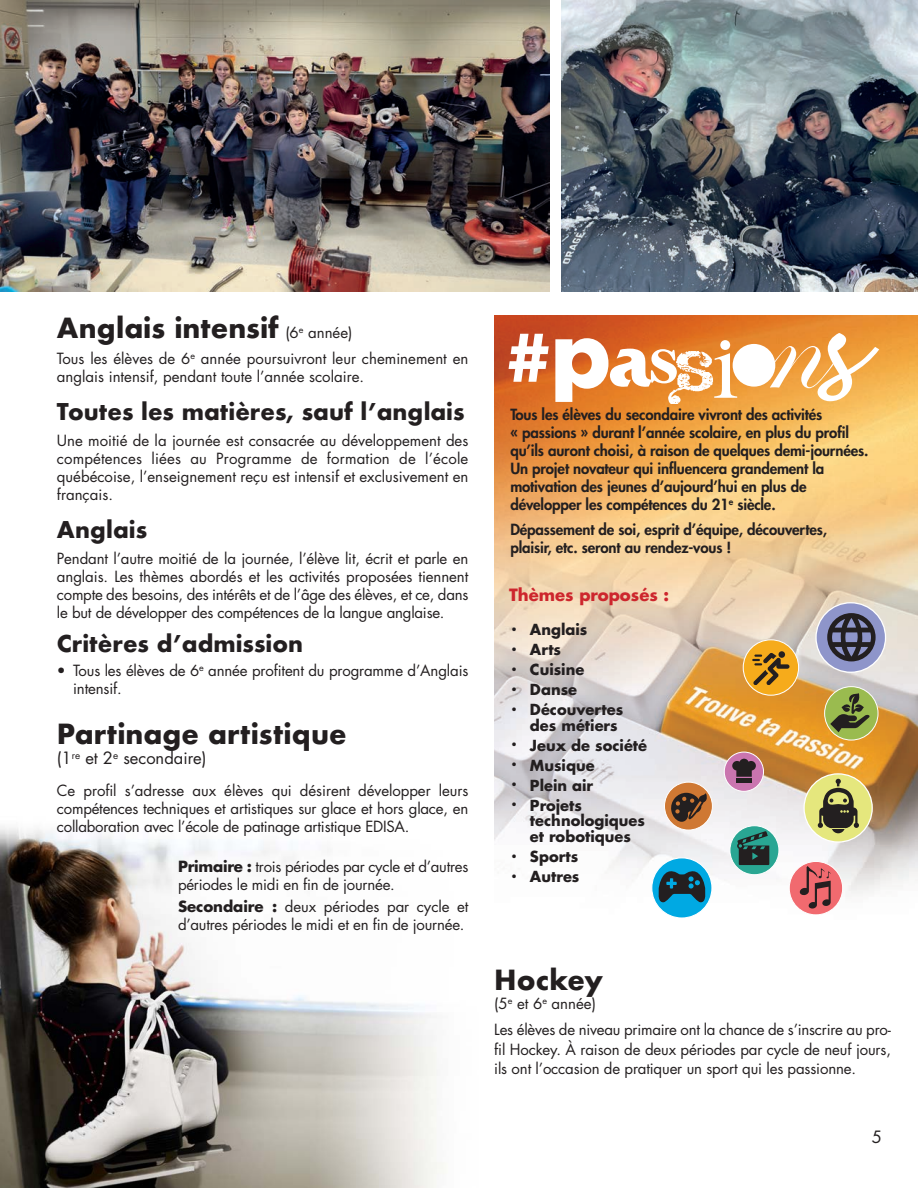
<style>
.page{position:relative;width:918px;height:1188px;background:#fff}
.page>*{position:absolute;margin:0;border:0;box-sizing:border-box;transform-origin:0 0}
.t1{font:700 27px "Futura";color:#231f20}
.t2{font:700 22.5px "Futura";color:#231f20}
.t3{font:16.5px "Futura Std";color:#231f20}
.t4{font:700 16.5px "Futura Std";color:#cd262d}
.t5{font:15px/18px "Futura Std";letter-spacing:-.01em;color:#231f20;text-align:justify}
.t6{font:800 15px/18px "Futura Std";letter-spacing:-.01em;color:#231f20}
.t7{font:700 14.85px/15.6px "Futura Std";color:#231f20}
.s1{font-family:"Futura Std";font-weight:400;font-size:15px}
.s2{font-weight:700}
.s3{font-size:9.9px}
</style>
<div class="page">
<img style="left:0;top:826px;width:444px;height:362px">
<img style="left:494px;top:316px;width:424px;height:578px">
<svg style="left:509px;top:334px;width:40px;height:48px"></svg>
<svg style="left:555px;top:338px;width:182px;height:66px"></svg>
<svg style="left:770px;top:333px;width:109px;height:68px"></svg>
<div style="left:733px;top:344px;width:42px;height:43px;background:#fff;border-radius:50%"></div>
<svg style="left:815px;top:601px;width:72px;height:73px;background:#8e8ea3"></svg>
<svg style="left:803px;top:773px;width:70px;height:70px;background:#b7af72"></svg>
<svg style="left:824px;top:686px;width:55px;height:55px;background:#989c53"></svg>
<svg style="left:664px;top:781px;width:49px;height:50px;background:#af8566"></svg>
<svg style="left:724px;top:752px;width:40px;height:40px;background:#a6778d"></svg>
<svg style="left:742px;top:639px;width:57px;height:57px;background:#d49e3d"></svg>
<div style="left:779px;top:651px;width:6px;height:7px;background:#231f20;border-radius:50%"></div>
<svg style="left:651px;top:857px;width:62px;height:61px"></svg>
<svg style="left:729px;top:825px;width:53px;height:69px"></svg>
<svg style="left:788px;top:860px;width:56px;height:55px"></svg>
<img style="left:562px;top:0;width:356px;height:291px">
<img style="left:0;top:0;width:550px;height:292px">
<p class="t1" style="left:57px;top:310px;width:297px">Anglais intensif <span class="s1">(6</span><sup>e</sup> <span class="s1">année)</span></p>
<p class="t5" style="left:57px;top:351px;width:413px">Tous les élèves de 6<sup>e</sup> année poursuivront leur cheminement en anglais intensif, pendant toute l’année scolaire.</p>
<p class="t2" style="left:57px;top:397px;width:409px">Toutes les matières, sauf l’anglais</p>
<p class="t5" style="left:57px;top:433px;width:413px">Une moitié de la journée est consacrée au développement des compétences liées au Programme de formation de l’école québécoise, l’enseignement reçu est intensif et exclusivement en français.</p>
<p class="t2" style="left:57px;top:514px;width:92px">Anglais</p>
<p class="t5" style="left:57px;top:551px;width:413px">Pendant l’autre moitié de la journée, l’élève lit, écrit et parle en anglais. Les thèmes abordés et les activités proposées tiennent compte des besoins, des intérêts et de l’âge des élèves, et ce, dans le but de développer des compétences de la langue anglaise.</p>
<p class="t2" style="left:57px;top:628px;width:248px">Critères d’admission</p>
<p class="t5" style="left:73px;top:662px;width:397px;text-indent:-16px">• Tous les élèves de 6<sup>e</sup> année profitent du programme d’Anglais intensif.</p>
<p class="t1" style="left:57px;top:716px;width:291px">Partinage artistique</p>
<p class="t3" style="left:57px;top:750px;width:151px">(1<sup>re</sup> et 2<sup>e</sup> secondaire)</p>
<p class="t5" style="left:57px;top:782px;width:413px">Ce profil s’adresse aux élèves qui désirent développer leurs compétences techniques et artistiques sur glace et hors glace, en collaboration avec l’école de patinage artistique EDISA.</p>
<p class="t5" style="left:178px;top:858px;width:292px"><span class="s2">Primaire :</span> trois périodes par cycle et d’autres périodes le midi en fin de journée.</p>
<p class="t5" style="left:178px;top:899px;width:292px"><span class="s2">Secondaire :</span> deux périodes par cycle et d’autres périodes le midi et en fin de journée.</p>
<p class="t6" style="left:510px;top:407px;width:360px">Tous les élèves du secondaire vivront des activités<br>« passions » durant l’année scolaire, en plus du profil qu’ils auront choisi, à raison de quelques demi-journées.<br>Un projet novateur qui influencera grandement la motivation des jeunes d’aujourd’hui en plus de développer les compétences du 21<sup>e</sup> siècle.</p>
<p class="t6" style="left:510px;top:521px;width:318px">Dépassement de soi, esprit d’équipe, découvertes, plaisir, etc. seront au rendez-vous !</p>
<p class="t4" style="left:509px;top:587px;width:162px">Thèmes proposés :</p>
<p class="t7" style="left:511px;top:623px;width:78px"><span class="s3">•</span> Anglais</p>
<p class="t7" style="left:511px;top:643px;width:52px"><span class="s3">•</span> Arts</p>
<p class="t7" style="left:511px;top:663px;width:75px"><span class="s3">•</span> Cuisine</p>
<p class="t7" style="left:511px;top:683px;width:68px"><span class="s3">•</span> Danse</p>
<p class="t7" style="left:530px;top:703px;width:95px;text-indent:-19px"><span class="s3">•</span> Découvertes des métiers</p>
<p class="t7" style="left:511px;top:739px;width:138px"><span class="s3">•</span> Jeux de société</p>
<p class="t7" style="left:511px;top:759px;width:85px"><span class="s3">•</span> Musique</p>
<p class="t7" style="left:511px;top:779px;width:84px"><span class="s3">•</span> Plein air</p>
<p class="t7" style="left:530px;top:799px;width:117px;text-indent:-19px"><span class="s3">•</span> Projets technologiques et robotiques</p>
<p class="t7" style="left:511px;top:850px;width:69px"><span class="s3">•</span> Sports</p>
<p class="t7" style="left:511px;top:870px;width:70px"><span class="s3">•</span> Autres</p>
<p class="t1" style="left:494px;top:961px;width:110px">Hockey</p>
<p class="t5" style="left:494px;top:996px;width:103px">(5<sup>e</sup> et 6<sup>e</sup> année)</p>
<p class="t5" style="left:494px;top:1021px;width:398px;line-height:19.5px">Les élèves de niveau primaire ont la chance de s’inscrire au pro&shy;fil Hockey. À raison de deux périodes par cycle de neuf jours, ils ont l’occasion de pratiquer un sport qui les passionne.</p>
<p class="t3" style="left:872px;top:1130px;width:12px">5</p>
</div>
